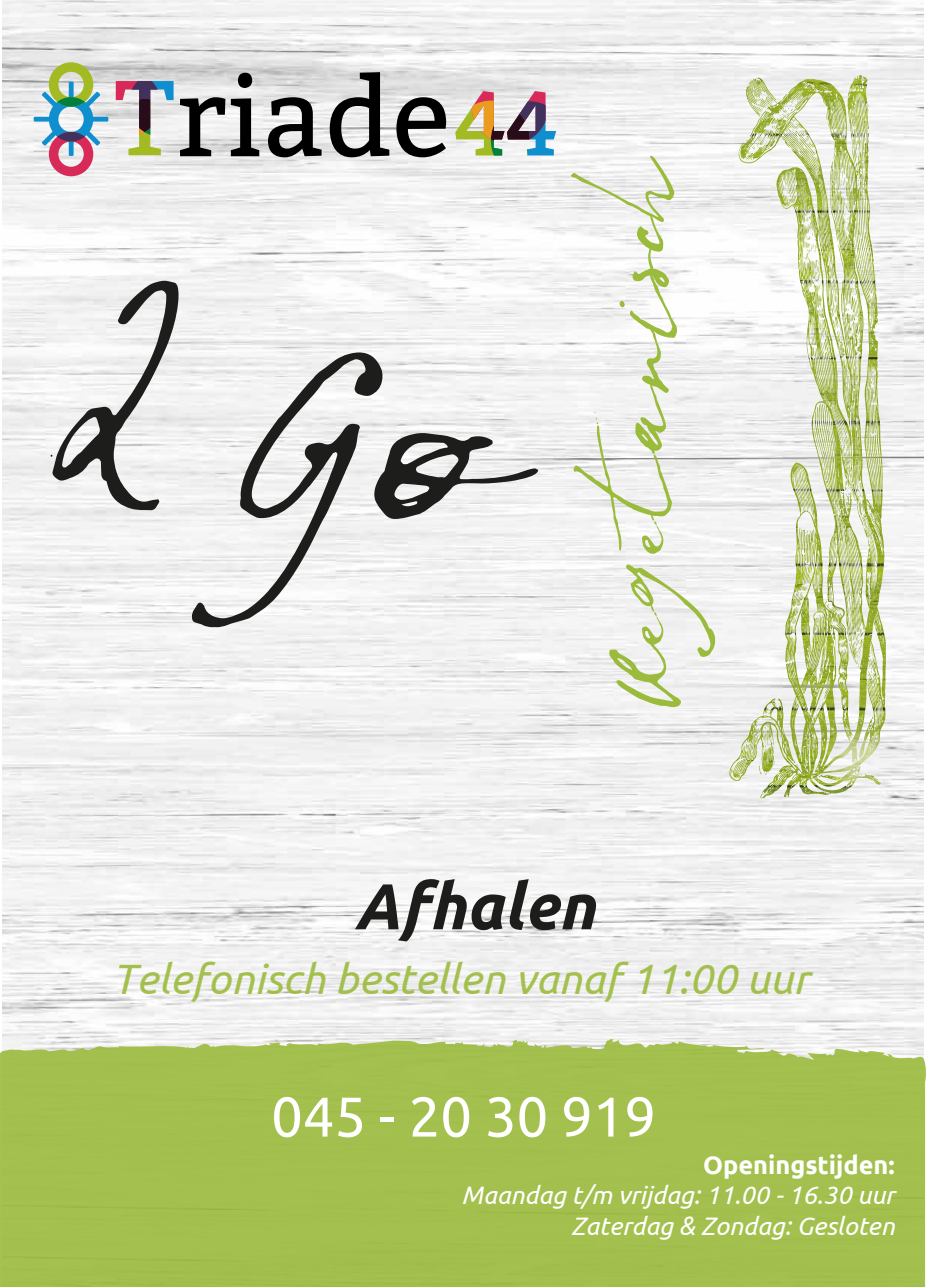
<style>
.page{position:relative;width:926px;height:1287px;background:#fff}
.page>*{position:absolute;margin:0;border:0;box-sizing:border-box;transform-origin:0 0}
.t1{font:253.5px "Jenna Jenkins";color:#1d1d1b}
.t2{font:101.85px "Jenna Jenkins";color:#9bbb3c}
.t3{font:italic 700 64.65px "Ubuntu";color:#1d1d1b}
.t4{font:55.95px "Ubuntu";color:#fff}
.t5{font:italic 42.45px "Ubuntu";color:#9bbb3c}
.t6{font:italic 25.35px/30.3px "Ubuntu";color:#fff;text-align:right}
.t7{font:700 25.35px "Ubuntu";color:#fff}
</style>
<div class="page">
<img style="left:3px;top:0;width:919px;height:1038px">
<svg style="left:180px;top:97px;width:45px;height:59px"></svg>
<svg style="left:231px;top:73px;width:28px;height:83px"></svg>
<svg style="left:268px;top:97px;width:53px;height:60px"></svg>
<svg style="left:329px;top:72px;width:60px;height:85px;background:#888"></svg>
<svg style="left:396px;top:97px;width:50px;height:60px"></svg>
<svg style="left:116px;top:81px;width:57px;height:74px"></svg>
<svg style="left:455px;top:91px;width:101px;height:64px"></svg>
<div style="left:34px;top:117px;width:20px;height:5px;background:#108fcf"></div>
<div style="left:88px;top:117px;width:20px;height:5px;background:#108fcf"></div>
<svg style="left:42px;top:62px;width:58px;height:114px"></svg>
<img style="left:739px;top:78px;width:37px;height:81px">
<img style="left:775px;top:169px;width:11px;height:40px">
<img style="left:826px;top:294px;width:21px;height:49px">
<img style="left:847px;top:75px;width:12px;height:90px">
<img style="left:821px;top:479px;width:4px;height:26px">
<img style="left:871px;top:259px;width:4px;height:17px">
<img style="left:787px;top:106px;width:24px;height:23px">
<img style="left:836px;top:276px;width:40px;height:28px">
<img style="left:863px;top:496px;width:19px;height:91px">
<img style="left:863px;top:303px;width:12px;height:193px">
<img style="left:847px;top:294px;width:13px;height:111px">
<img style="left:747px;top:76px;width:116px;height:30px">
<img style="left:786px;top:169px;width:77px;height:62px">
<img style="left:804px;top:231px;width:67px;height:63px">
<img style="left:817px;top:447px;width:32px;height:32px">
<img style="left:825px;top:478px;width:13px;height:28px">
<img style="left:784px;top:463px;width:19px;height:199px">
<img style="left:810px;top:506px;width:63px;height:92px">
<img style="left:823px;top:720px;width:59px;height:46px">
<div style="left:0;top:1038px;width:925px;height:249px;background:#a3c04e"></div>
<h1 class="t1" style="left:50px;top:265px;width:485px">2 Go</h1>
<h2 class="t2" style="left:568px;top:701px;width:553px;rotate:-90deg">Vegetarisch</h2>
<h3 class="t3" style="left:354px;top:867px;width:242px">Afhalen</h3>
<h3 class="t5" style="left:113px;top:953px;width:697px">Telefonisch bestellen vanaf 11:00 uur</h3>
<h3 class="t4" style="left:271px;top:1082px;width:386px">045 - 20 30 919</h3>
<p class="t7" style="left:702px;top:1149px;width:193px">Openingstijden:</p>
<p class="t6" style="left:461px;top:1179px;width:434px">Maandag t/m vrijdag: 11.00 - 16.30 uur<br>Zaterdag &amp; Zondag: Gesloten</p>
</div>
